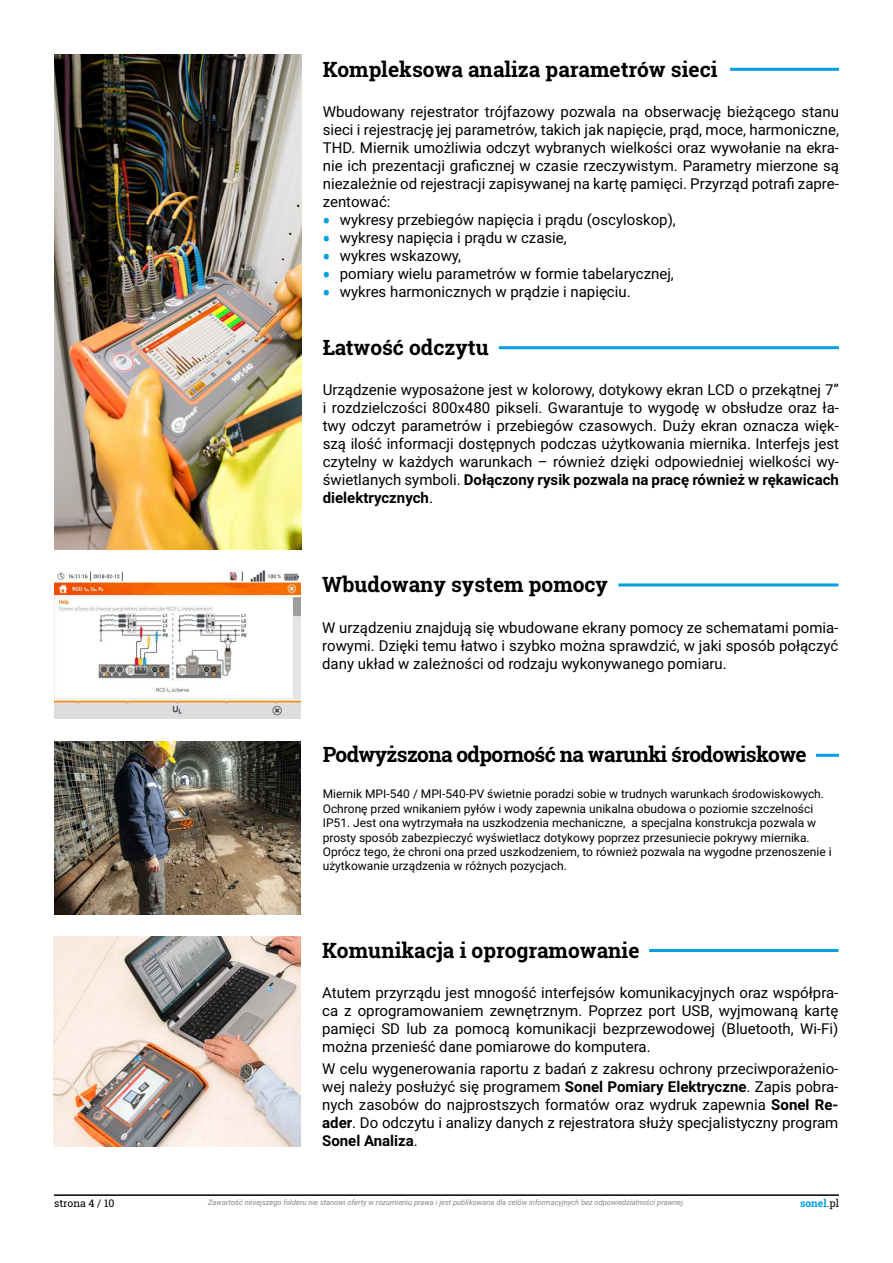
<style>
.page{position:relative;width:893px;height:1263px;background:#fff}
.page>*{position:absolute;margin:0;border:0;box-sizing:border-box;transform-origin:0 0}
.t1{font:700 21px "Roboto Slab";color:#000}
.t2{font:700 21px "Roboto Slab";letter-spacing:-.03em;color:#000}
.t3{font:15px/18px "Roboto";color:#000;text-align:justify}
.t4{font:12px/14.4px "Roboto";color:#000}
.t5{font:10.5px "Roboto Slab";color:#000}
.t6{font:700 10.5px "Roboto Slab";color:#009fe3}
.t7{font:italic 7.5px "Roboto";color:#878787}
.s1{font-family:"Roboto Slab";font-weight:700;font-size:21px;color:#009fe3}
.s2{font-weight:700}
.s3{font-weight:400;color:#000}
</style>
<div class="page">
<hr style="left:54px;top:1194px;width:785px;height:2px;background:#000">
<hr style="left:730px;top:68px;width:109px;height:3px;background:#009fe3">
<hr style="left:649px;top:949px;width:189px;height:3px;background:#009fe3">
<img style="left:54px;top:54px;width:247px;height:495px">
<img style="left:53px;top:936px;width:248px;height:210px">
<hr style="left:618px;top:583px;width:220px;height:3px;background:#009fe3">
<img style="left:54px;top:570px;width:247px;height:148px">
<hr style="left:499px;top:346px;width:340px;height:3px;background:#009fe3">
<img style="left:54px;top:741px;width:247px;height:173px">
<hr style="left:816px;top:754px;width:23px;height:3px;background:#009fe3">
<h1 class="t1" style="left:323px;top:55px;width:396px">Kompleksowa analiza parametrów sieci</h1>
<p class="t3" style="left:323px;top:102px;width:518px">Wbudowany rejestrator trójfazowy pozwala na obserwację bieżącego stanu sieci i rejestrację jej parametrów, takich jak napięcie, prąd, moce, harmoniczne, THD. Miernik umożliwia odczyt wybranych wielkości oraz wywołanie na ekra&shy;nie ich prezentacji graficznej w czasie rzeczywistym. Parametry mierzone są niezależnie od rejestracji zapisywanej na kartę pamięci. Przyrząd potrafi zapre&shy;zentować:</p>
<p class="t3" style="left:323px;top:210px;width:355px"><span class="s1">•</span> wykresy przebiegów napięcia i prądu (oscyloskop),</p>
<p class="t3" style="left:323px;top:228px;width:246px"><span class="s1">•</span> wykresy napięcia i prądu w czasie,</p>
<p class="t3" style="left:323px;top:246px;width:140px"><span class="s1">•</span> wykres wskazowy,</p>
<p class="t3" style="left:323px;top:264px;width:353px"><span class="s1">•</span> pomiary wielu parametrów w formie tabelarycznej,</p>
<p class="t3" style="left:323px;top:282px;width:309px"><span class="s1">•</span> wykres harmonicznych w prądzie i napięciu.</p>
<h1 class="t1" style="left:323px;top:333px;width:168px">Łatwość odczytu</h1>
<p class="t3" style="left:323px;top:380px;width:518px">Urządzenie wyposażone jest w kolorowy, dotykowy ekran LCD o przekątnej 7” i rozdzielczości 800x480 pikseli. Gwarantuje to wygodę w obsłudze oraz ła&shy;twy odczyt parametrów i przebiegów czasowych. Duży ekran oznacza więk&shy;szą ilość informacji dostępnych podczas użytkowania miernika. Interfejs jest czytelny w każdych warunkach – również dzięki odpowiedniej wielkości wy&shy;świetlanych symboli. <span class="s2">Dołączony rysik pozwala na pracę również w rękawicach dielektrycznych</span>.</p>
<h1 class="t1" style="left:322px;top:570px;width:287px">Wbudowany system pomocy</h1>
<p class="t3" style="left:322px;top:618px;width:518px">W urządzeniu znajdują się wbudowane ekrany pomocy ze schematami pomia&shy;rowymi. Dzięki temu łatwo i szybko można sprawdzić, w jaki sposób połączyć dany układ w zależności od rodzaju wykonywanego pomiaru.</p>
<h1 class="t2" style="left:323px;top:740px;width:486px">Podwyższona odporność na warunki środowiskowe</h1>
<p class="t4" style="left:323px;top:786px;width:510px">Miernik MPI-540 / MPI-540-PV świetnie poradzi sobie w trudnych warunkach środowiskowych.<br>Ochronę przed wnikaniem pyłów i wody zapewnia unikalna obudowa o poziomie szczelności IP51. Jest ona wytrzymała na uszkodzenia mechaniczne, a specjalna konstrukcja pozwala w prosty sposób zabezpieczyć wyświetlacz dotykowy poprzez przesuniecie pokrywy miernika.<br>Oprócz tego, że chroni ona przed uszkodzeniem, to również pozwala na wygodne przenoszenie i użytkowanie urządzenia w różnych pozycjach.</p>
<h1 class="t1" style="left:322px;top:936px;width:319px">Komunikacja i oprogramowanie</h1>
<p class="t3" style="left:322px;top:983px;width:518px">Atutem przyrządu jest mnogość interfejsów komunikacyjnych oraz współpra&shy;ca z oprogramowaniem zewnętrznym. Poprzez port USB, wyjmowaną kartę pamięci SD lub za pomocą komunikacji bezprzewodowej (Bluetooth, Wi-Fi) można przenieść dane pomiarowe do komputera.</p>
<p class="t3" style="left:322px;top:1059px;width:518px">W celu wygenerowania raportu z badań z zakresu ochrony przeciwporażenio&shy;wej należy posłużyć się programem <span class="s2">Sonel Pomiary Elektryczne</span>. Zapis pobra&shy;nych zasobów do najprostszych formatów oraz wydruk zapewnia <span class="s2">Sonel Re&shy;ader</span>. Do odczytu i analizy danych z rejestratora służy specjalistyczny program <span class="s2">Sonel Analiza</span>.</p>
<p class="t5" style="left:54px;top:1196px;width:62px">strona 4 / 10</p>
<p class="t7" style="left:208px;top:1197px;width:478px">Zawartość niniejszego folderu nie stanowi oferty w rozumieniu prawa i jest publikowana dla celów informacyjnych bez odpowiedzialności prawnej.</p>
<p class="t6" style="left:800px;top:1196px;width:40px">sonel<span class="s3">.pl</span></p>
</div>
